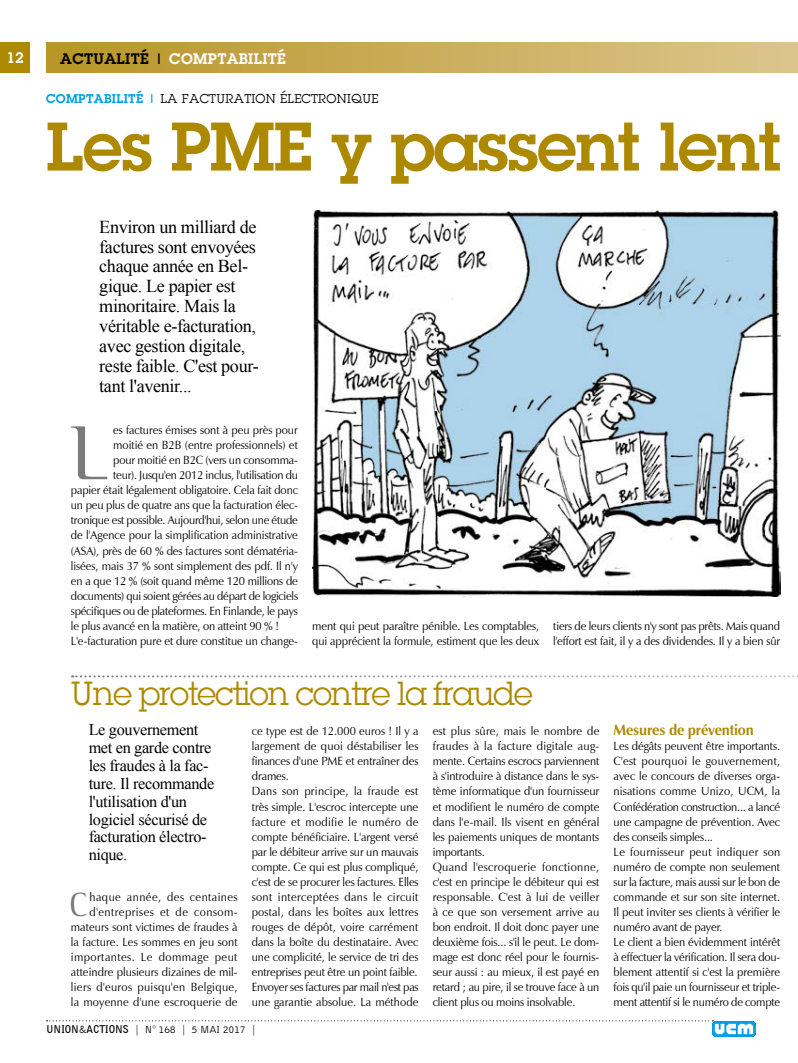
<style>
.page{position:relative;width:798px;height:1063px;background:#fff}
.page>*{position:absolute;margin:0;border:0;box-sizing:border-box;transform-origin:0 0}
.t1{font:300 76.12px "Binary ITC";color:#7c7b7b;scale:.95 1}
.t2{font:600 67.5px "Lubalin Graph";letter-spacing:-.015em;color:#ad8900}
.t3{font:300 33.25px "Binary ITC";color:#7c7b7b;scale:.95 1}
.t4{font:32.5px "Lubalin Graph";letter-spacing:-.03em;color:#ad8900}
.t5{font:18.12px/20px "Times New Roman";letter-spacing:-.02em;color:#000}
.t6{font:16.25px/17.9px "Times New Roman";letter-spacing:-.02em;color:#000}
.t7{font:600 15px "Lubalin Graph";letter-spacing:.025em;color:#fff}
.t8{font:700 15px "Zapf Humanist 601 BT";letter-spacing:-.015em;color:#ad8900;scale:.95 1}
.t9{font:12.5px "Lubalin Graph";letter-spacing:.025em;color:#000}
.t10{font:11.88px/15px "Zapf Humanist 601 BT";letter-spacing:-.005em;color:#000;scale:.95 1}
.t11{font:11.88px/15px "Zapf Humanist 601 BT";letter-spacing:.015em;color:#000;text-align:right;scale:.95 1}
.t12{font:10.62px "Bell Gothic BT";letter-spacing:-.02em;color:#000}
.s1{color:#000}
.s2{font-weight:600;color:#009fe3}
.s3{font-weight:700}
</style>
<div class="page">
<svg style="left:47px;top:1020px;width:666px;height:1px"></svg>
<img style="left:712px;top:1021px;width:43px;height:15px">
<div style="left:0;top:43px;width:30px;height:30px;background:#ad8900"></div>
<div style="left:46px;top:43px;width:751px;height:30px;background:linear-gradient(to right,#b89527,#ddc58e)"></div>
<svg style="left:72px;top:675px;width:726px;height:2px"></svg>
<img style="left:312px;top:211px;width:468px;height:386px">
<p class="t7" style="left:6px;top:48px;width:19px">12</p>
<p class="t7" style="left:60px;top:49px;width:227px"><span class="s1">ACTUALITÉ |</span> COMPTABILITÉ</p>
<p class="t9" style="left:46px;top:90px;width:334px"><span class="s2">COMPTABILITÉ |</span> LA FACTURATION ÉLECTRONIQUE</p>
<h2 class="t2" style="left:46px;top:101px;width:736px">Les PME y passent lent</h2>
<h3 class="t5" style="left:99px;top:216px;width:161px">Environ un milliard de factures sont envoyées chaque année en Bel&shy;gique. Le papier est minoritaire. Mais la véritable e-facturation, avec gestion digitale, reste faible. C'est pour&shy;tant l'avenir...</h3>
<h1 class="t1" style="left:71px;top:409px;width:40px">L</h1>
<p class="t10" style="left:113px;top:422px;width:196px">es factures émises sont à peu près pour</p>
<p class="t10" style="left:113px;top:438px;width:196px">moitié en B2B (entre professionnels) et</p>
<p class="t10" style="left:113px;top:453px;width:196px">pour moitié en B2C (vers un consomma-</p>
<p class="t10" style="left:113px;top:468px;width:196px">teur). Jusqu'en 2012 inclus, l'utilisation du</p>
<p class="t10" style="left:71px;top:483px;width:240px">papier était légalement obligatoire. Cela fait donc</p>
<p class="t10" style="left:71px;top:498px;width:240px">un peu plus de quatre ans que la facturation élec-</p>
<p class="t10" style="left:71px;top:513px;width:240px">tronique est possible. Aujourd'hui, selon une étude</p>
<p class="t10" style="left:71px;top:528px;width:240px">de l'Agence pour la simplification administrative</p>
<p class="t10" style="left:71px;top:543px;width:240px">(ASA), près de 60 % des factures sont dématéria-</p>
<p class="t10" style="left:71px;top:558px;width:240px">lisées, mais 37 % sont simplement des pdf. Il n'y</p>
<p class="t10" style="left:71px;top:573px;width:240px">en a que 12 % (soit quand même 120 millions de</p>
<p class="t10" style="left:71px;top:588px;width:240px">documents) qui soient gérées au départ de logiciels</p>
<p class="t10" style="left:71px;top:603px;width:240px">spécifiques ou de plateformes. En Finlande, le pays</p>
<p class="t10" style="left:71px;top:618px;width:220px">le plus avancé en la matière, on atteint 90 % !</p>
<p class="t10" style="left:71px;top:633px;width:240px">L'e-facturation pure et dure constitue un change-</p>
<p class="t10" style="left:312px;top:618px;width:240px">ment qui peut paraître pénible. Les comptables, qui apprécient la formule, estiment que les deux</p>
<p class="t10" style="left:553px;top:618px;width:240px">tiers de leurs clients n'y sont pas prêts. Mais quand l'effort est fait, il y a des dividendes. Il y a bien sûr</p>
<h3 class="t4" style="left:71px;top:673px;width:463px">Une protection contre la fraude</h3>
<h3 class="t6" style="left:89px;top:721px;width:127px">Le gouvernement met en garde contre les fraudes à la fac&shy;ture. Il recommande l'utilisation d'un logiciel sécurisé de facturation électro&shy;nique.</h3>
<p class="t11" style="left:71px;top:889px;width:177px">haque année, des centaines d'entreprises et de consom&shy;mateurs sont victimes de fraudes à la facture. Les sommes en jeu sont importantes. Le dommage peut atteindre plusieurs dizaines de mil&shy;liers d'euros puisqu'en Belgique, la moyenne d'une escroquerie de</p>
<h3 class="t3" style="left:69px;top:885px;width:20px">C</h3>
<p class="t10" style="left:252px;top:724px;width:177px">ce type est de 12.000 euros ! Il y a largement de quoi déstabiliser les finances d'une PME et entraîner des drames.<br>Dans son principe, la fraude est très simple. L'escroc intercepte une facture et modifie le numéro de compte bénéficiaire. L'argent versé par le débiteur arrive sur un mauvais compte. Ce qui est plus compliqué, c'est de se procurer les factures. Elles sont interceptées dans le circuit postal, dans les boîtes aux lettres rouges de dépôt, voire carrément dans la boîte du destinataire. Avec une complicité, le service de tri des entreprises peut être un point faible.<br>Envoyer ses factures par mail n'est pas une garantie absolue. La méthode</p>
<p class="t10" style="left:432px;top:724px;width:177px">est plus sûre, mais le nombre de fraudes à la facture digitale aug&shy;mente. Certains escrocs parviennent à s'introduire à distance dans le sys&shy;tème informatique d'un fournisseur et modifient le numéro de compte dans l'e-mail. Ils visent en général les paiements uniques de montants importants.<br>Quand l'escroquerie fonctionne, c'est en principe le débiteur qui est responsable. C'est à lui de veiller à ce que son versement arrive au bon endroit. Il doit donc payer une deuxième fois... s'il le peut. Le dom&shy;mage est donc réel pour le fournis&shy;seur aussi : au mieux, il est payé en retard ; au pire, il se trouve face à un client plus ou moins insolvable.</p>
<p class="t8" style="left:613px;top:721px;width:149px">Mesures de prévention</p>
<p class="t10" style="left:613px;top:739px;width:177px">Les dégâts peuvent être importants.<br>C'est pourquoi le gouvernement, avec le concours de diverses orga&shy;nisations comme Unizo, UCM, la Confédération construction... a lancé une campagne de prévention. Avec des conseils simples...<br>Le fournisseur peut indiquer son numéro de compte non seulement sur la facture, mais aussi sur le bon de commande et sur son site internet.<br>Il peut inviter ses clients à vérifier le numéro avant de payer.<br>Le client a bien évidemment intérêt à effectuer la vérification. Il sera dou&shy;blement attentif si c'est la première fois qu'il paie un fournisseur et triple&shy;ment attentif si le numéro de compte</p>
<p class="t12" style="left:46px;top:1023px;width:212px"><span class="s3">UNION</span>&amp;<span class="s3">ACTIONS</span> | N° 168 | 5 MAI 2017 |</p>
</div>
